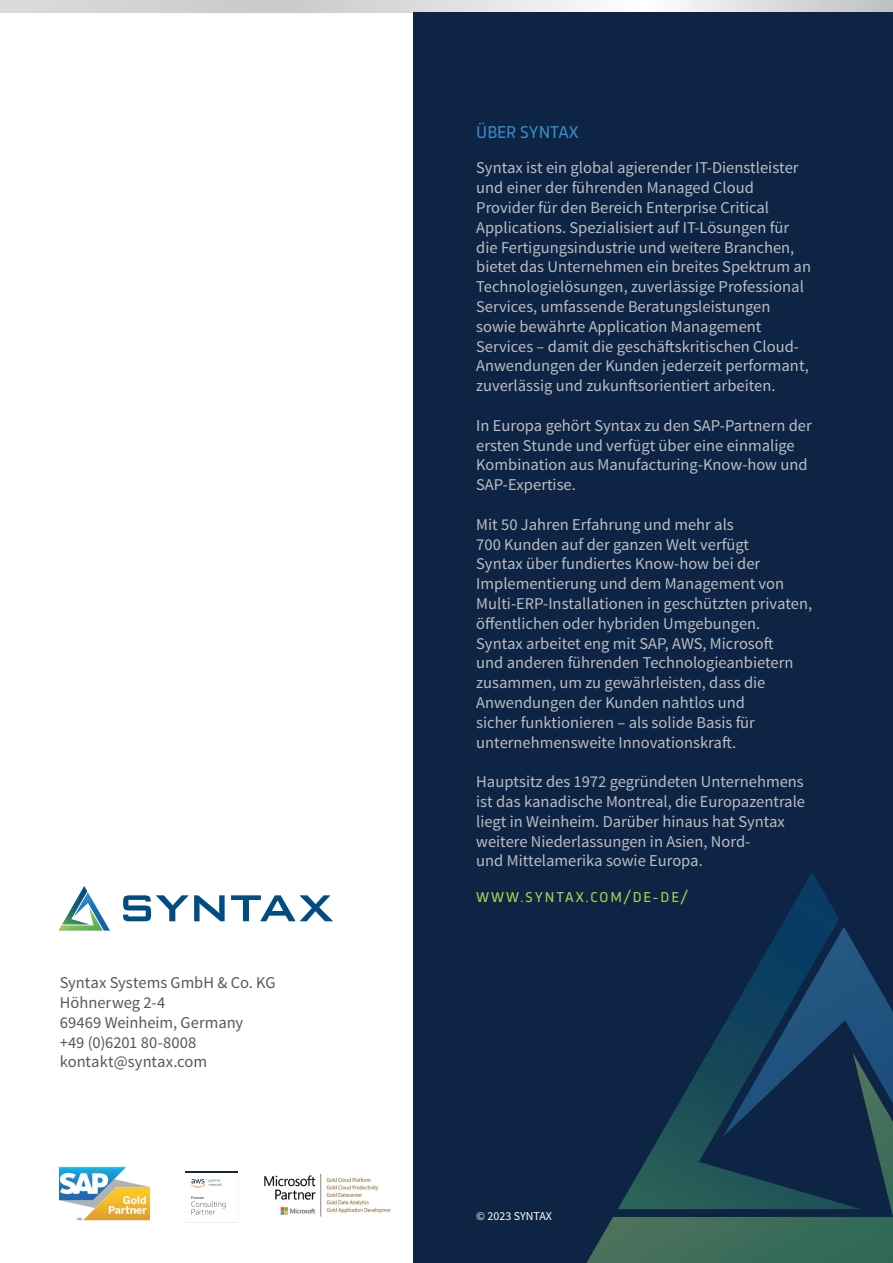
<style>
.page{position:relative;width:893px;height:1263px;background:#fff}
.page>*{position:absolute;margin:0;border:0;box-sizing:border-box;transform-origin:0 0}
.t1{font:18px "Trasandina";color:#388ac6}
.t2{font:16.5px/19.8px "Source Sans Pro";color:#bbbec1}
.t3{font:16.5px/19.8px "Source Sans Pro";color:#57585a}
.t4{font:15px "Trasandina";letter-spacing:.13em;color:#aed24c}
.t5{font:12px "Source Sans Pro";color:#fff}
</style>
<div class="page">
<svg style="left:0;top:0;width:893px;height:13px;background:#d2d4d6"></svg>
<img style="left:60px;top:1166px;width:89px;height:55px">
<svg style="left:58px;top:886px;width:52px;height:45px"></svg>
<svg style="left:231px;top:895px;width:102px;height:26px"></svg>
<svg style="left:123px;top:895px;width:102px;height:26px"></svg>
<div style="left:413px;top:13px;width:480px;height:1250px;background:#0d2445"></div>
<svg style="left:861px;top:957px;width:32px;height:96px"></svg>
<svg style="left:586px;top:1053px;width:307px;height:210px"></svg>
<svg style="left:618px;top:872px;width:243px;height:337px"></svg>
<img style="left:264px;top:1173px;width:127px;height:44px">
<hr style="left:186px;top:1223px;width:52px;height:1px;background:#edeeed">
<svg style="left:185px;top:1171px;width:53px;height:52px"></svg>
<p class="t3" style="left:60px;top:973px;width:217px">Syntax Systems GmbH &amp; Co. KG<br>Höhnerweg 2-4<br>69469 Weinheim, Germany<br>+49 (0)6201 80-8008 kontakt@syntax.com</p>
<p class="t1" style="left:476px;top:118px;width:104px">ÜBER SYNTAX</p>
<p class="t2" style="left:476px;top:158px;width:336px">Syntax ist ein global agierender IT-Dienstleister und einer der führenden Managed Cloud Provider für den Bereich Enterprise Critical Applications. Spezialisiert auf IT-Lösungen für die Fertigungsindustrie und weitere Branchen, bietet das Unternehmen ein breites Spektrum an Technologielösungen, zuverlässige Professional Services, umfassende Beratungsleistungen sowie bewährte Application Management Services – damit die geschäftskritischen Cloud-Anwendungen der Kunden jederzeit performant, zuverlässig und zukunftsorientiert arbeiten.</p>
<p class="t2" style="left:476px;top:416px;width:337px">In Europa gehört Syntax zu den SAP-Partnern der ersten Stunde und verfügt über eine einmalige Kombination aus Manufacturing-Know-how und SAP-Expertise.</p>
<p class="t2" style="left:476px;top:515px;width:337px">Mit 50 Jahren Erfahrung und mehr als<br>700 Kunden auf der ganzen Welt verfügt<br>Syntax über fundiertes Know-how bei der Implementierung und dem Management von Multi-ERP-Installationen in geschützten privaten, öffentlichen oder hybriden Umgebungen.<br>Syntax arbeitet eng mit SAP, AWS, Microsoft<br>und anderen führenden Technologieanbietern zusammen, um zu gewährleisten, dass die Anwendungen der Kunden nahtlos und<br>sicher funktionieren – als solide Basis für unternehmensweite Innovationskraft.</p>
<p class="t2" style="left:476px;top:772px;width:330px">Hauptsitz des 1972 gegründeten Unternehmens ist das kanadische Montreal, die Europazentrale liegt in Weinheim. Darüber hinaus hat Syntax weitere Niederlassungen in Asien, Nord-<br>und Mittelamerika sowie Europa.</p>
<p class="t4" style="left:476px;top:885px;width:213px">WWW.SYNTAX.COM/DE-DE/</p>
<p class="t5" style="left:476px;top:1209px;width:77px">© 2023 SYNTAX</p>
</div>
